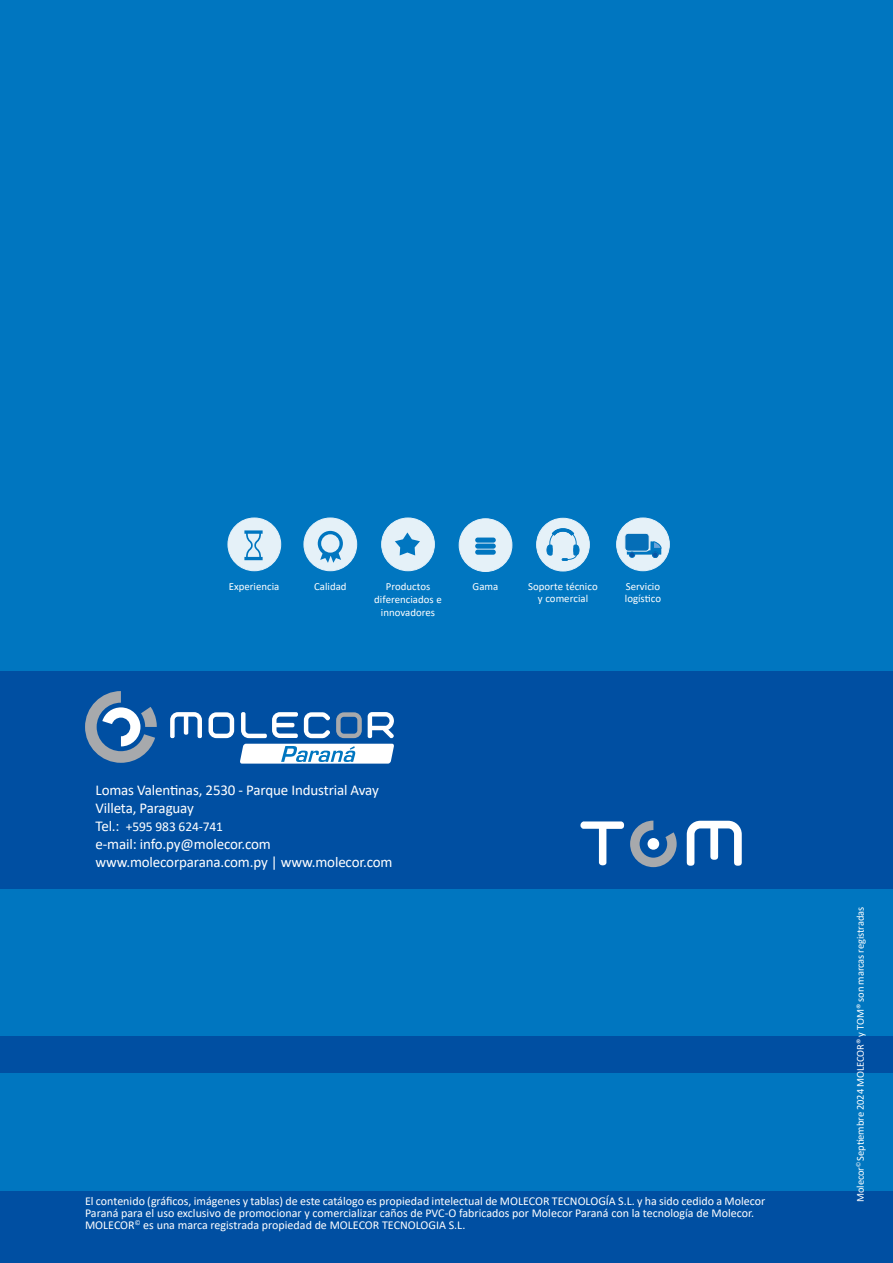
<style>
.page{position:relative;width:893px;height:1263px;background:#0076c0}
.page>*{position:absolute;margin:0;border:0;box-sizing:border-box;transform-origin:0 0}
.t1{font:15px/18px "Calibri";letter-spacing:-.01em;color:#fff}
.t2{font:13.5px "Calibri";letter-spacing:-.01em;color:#fff}
.t3{font:12px/12px "Calibri";color:#fff}
.t4{font:10.8px/11.4px "Calibri";color:#fff;text-align:center}
.t5{font:10.5px "Calibri";letter-spacing:-.01em;color:#fff}
.s1{font-size:15px}
</style>
<div class="page">
<div style="left:0;top:1036px;width:893px;height:37px;background:#004fa2"></div>
<div style="left:0;top:1191px;width:893px;height:72px;background:#004fa2"></div>
<div style="left:0;top:671px;width:893px;height:217px;background:#004fa2"></div>
<svg style="left:687px;top:821px;width:55px;height:45px"></svg>
<svg style="left:580px;top:821px;width:44px;height:44px"></svg>
<svg style="left:630px;top:821px;width:47px;height:46px"></svg>
<div style="left:617px;top:518px;width:52px;height:53px;background:#e5f1f8;border-radius:50%"></div>
<div style="left:616px;top:517px;width:54px;height:54px;border:1px solid #fff;border-radius:50%"></div>
<div style="left:625px;top:533px;width:24px;height:18px;background:#066eb7;border-radius:3px"></div>
<div style="left:624px;top:533px;width:25px;height:18px;border:1px solid #fff;border-radius:3px"></div>
<svg style="left:627px;top:541px;width:35px;height:17px"></svg>
<div style="left:537px;top:518px;width:52px;height:53px;background:#e5f1f8;border-radius:50%"></div>
<div style="left:536px;top:518px;width:54px;height:53px;border:1px solid #fff;border-radius:50%"></div>
<svg style="left:546px;top:528px;width:33px;height:33px"></svg>
<div style="left:459px;top:519px;width:53px;height:52px;background:#e5f1f8;border-radius:50%"></div>
<div style="left:459px;top:518px;width:53px;height:54px;border:1px solid #fff;border-radius:50%"></div>
<div style="left:475px;top:537px;width:21px;height:6px;background:#0076c0;border-radius:3px"></div>
<div style="left:475px;top:544px;width:21px;height:5px;background:#0076c0;border-radius:3px"></div>
<div style="left:475px;top:550px;width:21px;height:5px;background:#0076c0;border-radius:3px"></div>
<div style="left:382px;top:518px;width:52px;height:53px;background:#e5f1f8;border-radius:50%"></div>
<div style="left:381px;top:517px;width:54px;height:54px;border:1px solid #fff;border-radius:50%"></div>
<svg style="left:395px;top:532px;width:25px;height:23px"></svg>
<div style="left:304px;top:518px;width:53px;height:53px;background:#e5f1f8;border-radius:50%"></div>
<div style="left:303px;top:517px;width:54px;height:54px;border:1px solid #fff;border-radius:50%"></div>
<svg style="left:320px;top:551px;width:21px;height:12px"></svg>
<div style="left:318px;top:531px;width:25px;height:25px;background:#0076c0;border-radius:50%"></div>
<svg style="left:321px;top:534px;width:18px;height:19px"></svg>
<div style="left:228px;top:518px;width:53px;height:53px;background:#e5f1f8;border-radius:50%"></div>
<div style="left:227px;top:517px;width:54px;height:54px;border:1px solid #fff;border-radius:50%"></div>
<svg style="left:244px;top:530px;width:19px;height:30px"></svg>
<svg style="left:85px;top:691px;width:72px;height:72px"></svg>
<svg style="left:209px;top:712px;width:25px;height:26px"></svg>
<svg style="left:336px;top:712px;width:26px;height:26px"></svg>
<svg style="left:368px;top:712px;width:26px;height:26px"></svg>
<svg style="left:170px;top:712px;width:32px;height:26px"></svg>
<svg style="left:241px;top:712px;width:57px;height:26px"></svg>
<svg style="left:304px;top:712px;width:26px;height:26px"></svg>
<svg style="left:240px;top:744px;width:154px;height:20px;background:#cee3f1"></svg>
<p class="t4" style="left:229px;top:581px;width:52px">Experiencia</p>
<p class="t4" style="left:314px;top:581px;width:34px">Calidad</p>
<p class="t4" style="left:386px;top:581px;width:46px">Productos</p>
<p class="t4" style="left:473px;top:581px;width:27px">Gama</p>
<p class="t4" style="left:374px;top:593px;width:69px;line-height:12.8px">diferenciados e innovadores</p>
<p class="t4" style="left:528px;top:581px;width:71px">Soporte técnico y comercial</p>
<p class="t4" style="left:625px;top:581px;width:38px;text-align:left">Servicio logístico</p>
<p class="t1" style="left:96px;top:781px;width:285px">Lomas Valentinas, 2530 - Parque Industrial Avay<br>Villeta, Paraguay</p>
<p class="t2" style="left:96px;top:817px;width:129px"><span class="s1">Tel.:</span> +595 983 624-741</p>
<p class="t1" style="left:96px;top:835px;width:298px">e-mail: info.py@molecor.com www.molecorparana.com.py | www.molecor.com</p>
<p class="t3" style="left:85px;top:1195px;width:682px">El contenido (gráficos, imágenes y tablas) de este catálogo es propiedad intelectual de MOLECOR TECNOLOGÍA S.L. y ha sido cedido a Molecor<br>Paraná para el uso exclusivo de promocionar y comercializar caños de PVC-O fabricados por Molecor Paraná con la tecnología de Molecor.<br>MOLECOR<sup>©</sup> es una marca registrada propiedad de MOLECOR TECNOLOGIA S.L.</p>
<p class="t5" style="left:853px;top:1202px;width:296px;rotate:-90deg">Molecor<sup>©</sup> Septiembre 2024 MOLECOR® y TOM® son marcas registradas</p>
</div>
